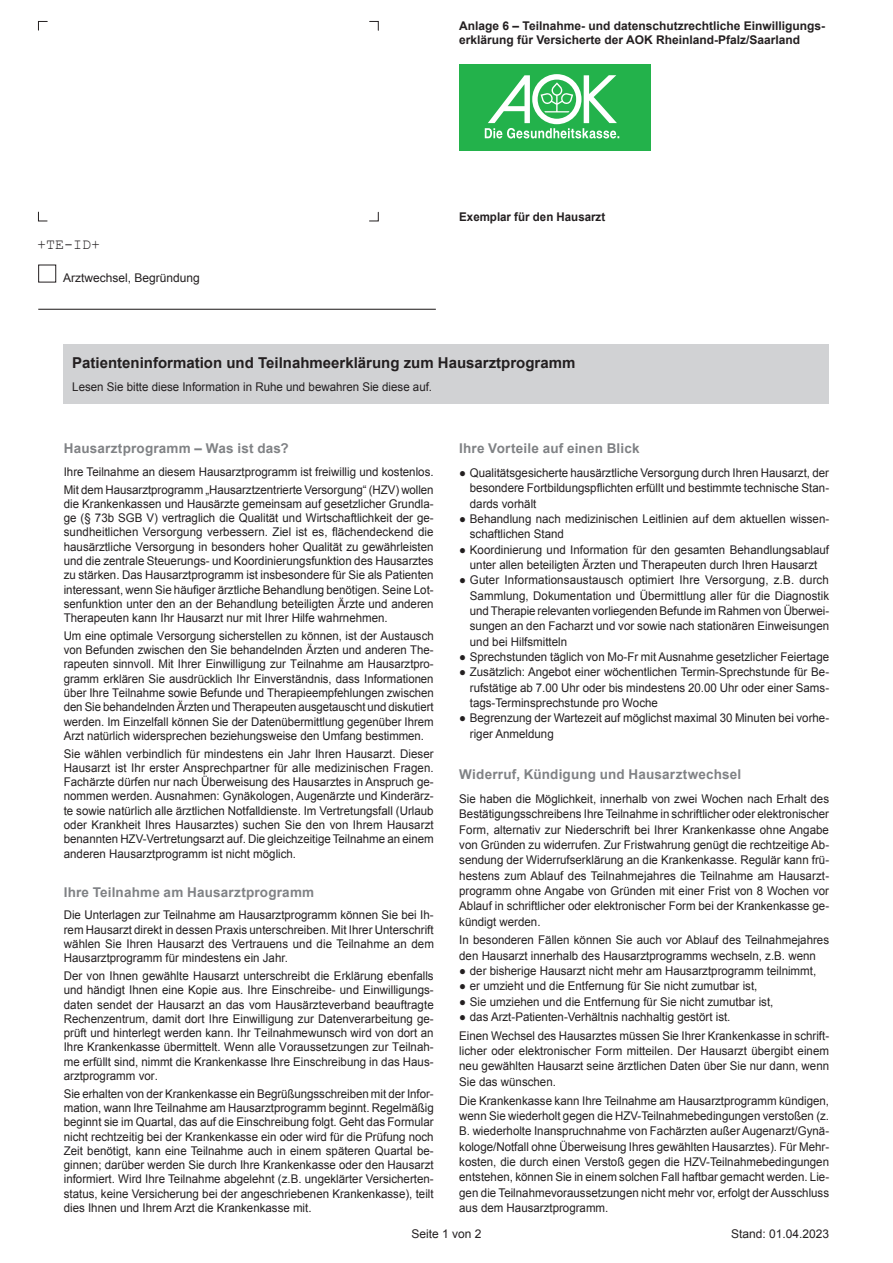
<style>
.page{position:relative;width:893px;height:1263px;background:#fff}
.page>*{position:absolute;margin:0;border:0;box-sizing:border-box;transform-origin:0 0}
.t1{font:700 15px "Arial";color:#231f20}
.t2{font:15px "Courier New";color:#231f20}
.t3{font:700 13.5px "Arial";letter-spacing:.015em;color:#808285}
.t4{font:12px/14.2px "Arial";color:#231f20;text-align:justify;scale:.96 1}
.t5{font:12px/14.2px "Arial";color:#231f20;text-align:justify;scale:.95 1}
.t6{font:700 12px/14.4px "Arial";color:#231f20}
.t7{font:12px "Arial";color:#231f20}
.t8{font:700 12px "Arial";color:#231f20;scale:.96 1}
</style>
<div class="page">
<div style="left:459px;top:64px;width:192px;height:86px;background:#23b24b"></div>
<svg style="left:485px;top:74px;width:134px;height:65px"></svg>
<svg style="left:38px;top:21px;width:10px;height:10px"></svg>
<svg style="left:38px;top:212px;width:9px;height:9px"></svg>
<svg style="left:369px;top:21px;width:10px;height:10px"></svg>
<svg style="left:369px;top:212px;width:10px;height:9px"></svg>
<div style="left:38px;top:265px;width:18px;height:17px;border:1px solid #231f20"></div>
<hr style="left:38px;top:309px;width:398px;height:1px;background:#231f20">
<div style="left:64px;top:344px;width:765px;height:60px;background:#d1d2d4"></div>
<p class="t6" style="left:459px;top:19px;width:367px">Anlage 6 – Teilnahme- und datenschutzrechtliche Einwilligungs&shy;erklärung für Versicherte der AOK Rheinland-Pfalz/Saarland</p>
<p class="t2" style="left:37px;top:235px;width:64px">+TE-ID+</p>
<p class="t7" style="left:63px;top:270px;width:138px">Arztwechsel, Begründung</p>
<p class="t8" style="left:459px;top:208px;width:154px">Exemplar für den Hausarzt</p>
<p class="t1" style="left:72px;top:353px;width:505px">Patienteninformation und Teilnahmeerklärung zum Hausarztprogramm</p>
<p class="t4" style="left:72px;top:379px;width:376px">Lesen Sie bitte diese Information in Ruhe und bewahren Sie diese auf.</p>
<p class="t3" style="left:64px;top:439px;width:227px">Hausarztprogramm – Was ist das?</p>
<p class="t4" style="left:64px;top:463px;width:387px;line-height:17.7px">Ihre Teilnahme an diesem Hausarztprogramm ist freiwillig und kostenlos.<br>Mit dem Hausarztprogramm „Hausarztzentrierte Versorgung“ (HZV) wollen</p>
<p class="t4" style="left:64px;top:497px;width:387px">die Krankenkassen und Hausärzte gemeinsam auf gesetzlicher Grundla&shy;ge (§ 73b SGB V) vertraglich die Qualität und Wirtschaftlichkeit der ge&shy;sundheitlichen Versorgung verbessern. Ziel ist es, flächendeckend die hausärztliche Versorgung in besonders hoher Qualität zu gewährleisten und die zentrale Steuerungs- und Koordinierungsfunktion des Hausarztes zu stärken. Das Hausarztprogramm ist insbesondere für Sie als Patienten interessant, wenn Sie häufiger ärztliche Behandlung benötigen. Seine Lot&shy;senfunktion unter den an der Behandlung beteiligten Ärzte und anderen Therapeuten kann Ihr Hausarzt nur mit Ihrer Hilfe wahrnehmen.</p>
<p class="t5" style="left:64px;top:629px;width:391px">Um eine optimale Versorgung sicherstellen zu können, ist der Austausch von Befunden zwischen den Sie behandelnden Ärzten und anderen The&shy;rapeuten sinnvoll. Mit Ihrer Einwilligung zur Teilnahme am Hausarztpro&shy;gramm erklären Sie ausdrücklich Ihr Einverständnis, dass Informationen über Ihre Teilnahme sowie Befunde und Therapieempfehlungen zwischen den Sie behandelnden Ärzten und Therapeuten ausgetauscht und diskutiert werden. Im Einzelfall können Sie der Datenübermittlung gegenüber Ihrem Arzt natürlich widersprechen beziehungsweise den Umfang bestimmen.</p>
<p class="t4" style="left:64px;top:746px;width:387px">Sie wählen verbindlich für mindestens ein Jahr Ihren Hausarzt. Dieser Hausarzt ist Ihr erster Ansprechpartner für alle medizinischen Fragen.<br>Fachärzte dürfen nur nach Überweisung des Hausarztes in Anspruch ge&shy;nommen werden. Ausnahmen: Gynäkologen, Augenärzte und Kinderärz&shy;te sowie natürlich alle ärztlichen Notfalldienste. Im Vertretungsfall (Urlaub oder Krankheit Ihres Hausarztes) suchen Sie den von Ihrem Hausarzt benannten HZV-Vertretungsarzt auf. Die gleichzeitige Teilnahme an einem anderen Hausarztprogramm ist nicht möglich.</p>
<p class="t3" style="left:64px;top:883px;width:252px">Ihre Teilnahme am Hausarztprogramm</p>
<p class="t4" style="left:64px;top:908px;width:387px">Die Unterlagen zur Teilnahme am Hausarztprogramm können Sie bei Ih&shy;rem Hausarzt direkt in dessen Praxis unterschreiben. Mit Ihrer Unterschrift wählen Sie Ihren Hausarzt des Vertrauens und die Teilnahme an dem Hausarztprogramm für mindestens ein Jahr.</p>
<p class="t4" style="left:64px;top:969px;width:387px">Der von Ihnen gewählte Hausarzt unterschreibt die Erklärung ebenfalls und händigt Ihnen eine Kopie aus. Ihre Einschreibe- und Einwilligungs&shy;daten sendet der Hausarzt an das vom Hausärzteverband beauftragte Rechenzentrum, damit dort Ihre Einwilligung zur Datenverarbeitung ge&shy;prüft und hinterlegt werden kann. Ihr Teilnahmewunsch wird von dort an Ihre Krankenkasse übermittelt. Wenn alle Voraussetzungen zur Teilnah&shy;me erfüllt sind, nimmt die Krankenkasse Ihre Einschreibung in das Haus&shy;arztprogramm vor.</p>
<p class="t4" style="left:64px;top:1086px;width:387px">Sie erhalten von der Krankenkasse ein Begrüßungsschreiben mit der Infor&shy;mation, wann Ihre Teilnahme am Hausarztprogramm beginnt. Regelmäßig beginnt sie im Quartal, das auf die Einschreibung folgt. Geht das Formular nicht rechtzeitig bei der Krankenkasse ein oder wird für die Prüfung noch Zeit benötigt, kann eine Teilnahme auch in einem späteren Quartal be&shy;ginnen; darüber werden Sie durch Ihre Krankenkasse oder den Hausarzt informiert. Wird Ihre Teilnahme abgelehnt (z.B. ungeklärter Versicherten&shy;status, keine Versicherung bei der angeschriebenen Krankenkasse), teilt dies Ihnen und Ihrem Arzt die Krankenkasse mit.</p>
<p class="t3" style="left:459px;top:439px;width:182px">Ihre Vorteile auf einen Blick</p>
<p class="t4" style="left:470px;top:465px;width:376px;line-height:15.3px;text-indent:-11px">● Qualitätsgesicherte hausärztliche Versorgung durch Ihren Hausarzt, der besondere Fortbildungspflichten erfüllt und bestimmte technische Stan&shy;dards vorhält</p>
<p class="t4" style="left:470px;top:511px;width:376px;line-height:15.3px;text-indent:-11px">● Behandlung nach medizinischen Leitlinien auf dem aktuellen wissen&shy;schaftlichen Stand</p>
<p class="t4" style="left:459px;top:542px;width:387px;line-height:15.3px;text-align:center">● Koordinierung und Information für den gesamten Behandlungsablauf unter allen beteiligten Ärzten und Therapeuten durch Ihren Hausarzt</p>
<p class="t4" style="left:470px;top:573px;width:376px;line-height:15.3px;text-indent:-11px">● Guter Informationsaustausch optimiert Ihre Versorgung, z.B. durch Sammlung, Dokumentation und Übermittlung aller für die Diagnostik und Therapie relevanten vorliegenden Befunde im Rahmen von Überwei&shy;sungen an den Facharzt und vor sowie nach stationären Einweisungen und bei Hilfsmitteln</p>
<p class="t4" style="left:459px;top:650px;width:387px">● Sprechstunden täglich von Mo-Fr mit Ausnahme gesetzlicher Feiertage</p>
<p class="t4" style="left:470px;top:665px;width:376px;line-height:15.3px;text-indent:-11px">● Zusätzlich: Angebot einer wöchentlichen Termin-Sprechstunde für Be&shy;rufstätige ab 7.00 Uhr oder bis mindestens 20.00 Uhr oder einer Sams&shy;tags-Terminsprechstunde pro Woche</p>
<p class="t4" style="left:470px;top:711px;width:376px;line-height:15.3px;text-indent:-11px">● Begrenzung der Wartezeit auf möglichst maximal 30 Minuten bei vorhe&shy;riger Anmeldung</p>
<p class="t3" style="left:459px;top:765px;width:283px">Widerruf, Kündigung und Hausarztwechsel</p>
<p class="t4" style="left:459px;top:791px;width:387px;line-height:15.3px">Sie haben die Möglichkeit, innerhalb von zwei Wochen nach Erhalt des Bestätigungsschreibens Ihre Teilnahme in schriftlicher oder elektronischer Form, alternativ zur Niederschrift bei Ihrer Krankenkasse ohne Angabe von Gründen zu widerrufen. Zur Fristwahrung genügt die rechtzeitige Ab&shy;sendung der Widerrufserklärung an die Krankenkasse. Regulär kann frü&shy;hestens zum Ablauf des Teilnahmejahres die Teilnahme am Hausarzt&shy;programm ohne Angabe von Gründen mit einer Frist von 8 Wochen vor Ablauf in schriftlicher oder elektronischer Form bei der Krankenkasse ge&shy;kündigt werden.</p>
<p class="t4" style="left:459px;top:933px;width:387px;line-height:15.3px">In besonderen Fällen können Sie auch vor Ablauf des Teilnahmejahres den Hausarzt innerhalb des Hausarztprogramms wechseln, z.B. wenn</p>
<p class="t4" style="left:459px;top:964px;width:373px">● der bisherige Hausarzt nicht mehr am Hausarztprogramm teilnimmt,</p>
<p class="t4" style="left:459px;top:979px;width:312px">● er umzieht und die Entfernung für Sie nicht zumutbar ist,</p>
<p class="t4" style="left:459px;top:994px;width:329px">● Sie umziehen und die Entfernung für Sie nicht zumutbar ist,</p>
<p class="t4" style="left:459px;top:1007px;width:387px;line-height:18.8px">● das Arzt-Patienten-Verhältnis nachhaltig gestört ist.<br>Einen Wechsel des Hausarztes müssen Sie Ihrer Krankenkasse in schrift-</p>
<p class="t4" style="left:459px;top:1043px;width:387px;line-height:15.3px">licher oder elektronischer Form mitteilen. Der Hausarzt übergibt einem neu gewählten Hausarzt seine ärztlichen Daten über Sie nur dann, wenn Sie das wünschen.</p>
<p class="t4" style="left:459px;top:1093px;width:387px;line-height:15.3px">Die Krankenkasse kann Ihre Teilnahme am Hausarztprogramm kündigen, wenn Sie wiederholt gegen die HZV-Teilnahmebedingungen verstoßen (z.<br>B. wiederholte Inanspruchnahme von Fachärzten außer Augenarzt/Gynä&shy;kologe/Notfall ohne Überweisung Ihres gewählten Hausarztes). Für Mehr&shy;kosten, die durch einen Verstoß gegen die HZV-Teilnahmebedingungen entstehen, können Sie in einem solchen Fall haftbar gemacht werden. Lie&shy;gen die Teilnahmevoraussetzungen nicht mehr vor, erfolgt der Ausschluss aus dem Hausarztprogramm.</p>
<p class="t7" style="left:411px;top:1225px;width:72px">Seite 1 von 2</p>
<p class="t7" style="left:731px;top:1225px;width:100px">Stand: 01.04.2023</p>
</div>
